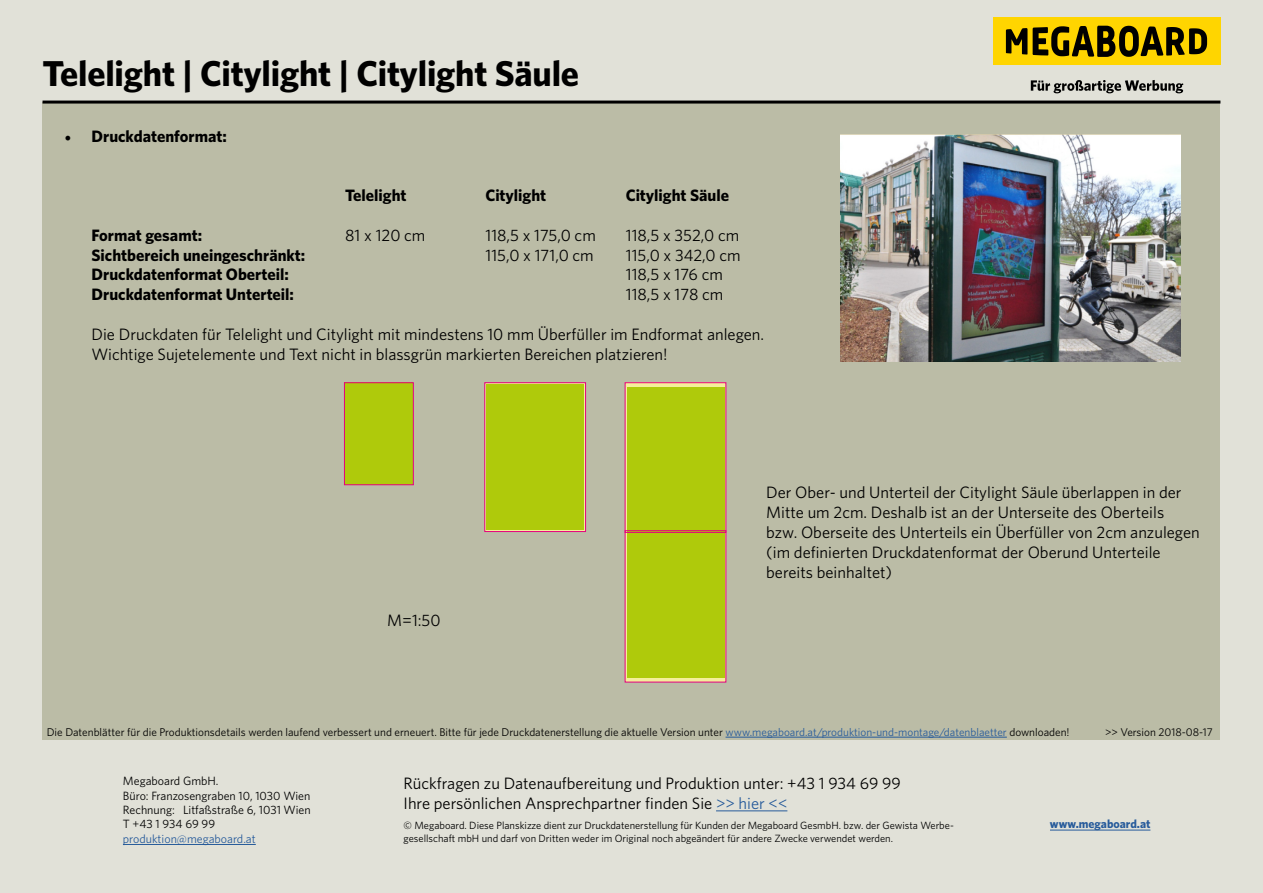
<style>
.page{position:relative;width:1263px;height:893px;background:#e1e1d8}
.page>*{position:absolute;margin:0;border:0;box-sizing:border-box;transform-origin:0 0}
.t1{font:700 36px "Whitney";letter-spacing:-.005em;color:#000}
.t2{font:16.5px/19.8px "Whitney";color:#000}
.t3{font:700 16.5px "Whitney";color:#000}
.t4{font:12px/14.4px "Whitney";color:#000}
.t5{font:12px "Whitney";color:#275b9b}
.t6{font:700 12px "Whitney";color:#275b9b}
.t7{font:11.25px "Whitney";color:#000}
.t8{font:10.5px "Whitney";color:#000}
.s1{font-family:"Minion Pro";font-weight:400;font-size:18px}
.s2{color:#275b9b}
</style>
<div class="page">
<div style="left:43px;top:102px;width:1177px;height:638px;background:#bbbca6"></div>
<hr style="left:43px;top:101px;width:1177px;height:3px;background:#000">
<svg style="left:1031px;top:80px;width:152px;height:13px"></svg>
<div style="left:993px;top:17px;width:227px;height:48px;background:#ffd500"></div>
<svg style="left:1006px;top:26px;width:201px;height:31px"></svg>
<div style="left:344px;top:383px;width:69px;height:102px;background:#afca0b"></div>
<div style="left:486px;top:384px;width:98px;height:146px;background:#afca0b"></div>
<div style="left:627px;top:387px;width:97px;height:291px;background:#afca0b"></div>
<div style="left:344px;top:382px;width:70px;height:103px;border:1px solid #e6007d"></div>
<div style="left:484px;top:382px;width:102px;height:150px;border:1px solid #e6007d"></div>
<div style="left:625px;top:382px;width:101px;height:151px;border:1px solid #e6007d"></div>
<img style="left:840px;top:135px;width:340px;height:226px">
<hr style="left:123px;top:844px;width:133px;height:1px;background:#275b9b">
<hr style="left:716px;top:811px;width:71px;height:1px;background:#275b9b">
<hr style="left:1050px;top:830px;width:100px;height:1px;background:#275b9b">
<hr style="left:725px;top:737px;width:282px;height:1px;background:#275b9b">
<h1 class="t1" style="left:43px;top:51px;width:538px">Telelight | Citylight | Citylight Säule</h1>
<p class="t3" style="left:64px;top:126px;width:164px"><span class="s1">•</span> Druckdatenformat:</p>
<p class="t3" style="left:345px;top:186px;width:63px">Telelight</p>
<p class="t3" style="left:485px;top:186px;width:62px">Citylight</p>
<p class="t3" style="left:626px;top:186px;width:105px">Citylight Säule</p>
<p class="t3" style="left:92px;top:225px;width:112px">Format gesamt:</p>
<p class="t2" style="left:345px;top:225px;width:82px">81 x 120 cm</p>
<p class="t2" style="left:485px;top:225px;width:112px">118,5 x 175,0 cm</p>
<p class="t2" style="left:626px;top:225px;width:115px">118,5 x 352,0 cm</p>
<p class="t3" style="left:92px;top:245px;width:215px">Sichtbereich uneingeschränkt:</p>
<p class="t2" style="left:485px;top:245px;width:110px">115,0 x 171,0 cm</p>
<p class="t2" style="left:626px;top:245px;width:116px">115,0 x 342,0 cm</p>
<p class="t3" style="left:92px;top:265px;width:199px">Druckdatenformat Oberteil:</p>
<p class="t2" style="left:626px;top:264px;width:99px">118,5 x 176 cm</p>
<p class="t3" style="left:92px;top:285px;width:204px">Druckdatenformat Unterteil:</p>
<p class="t2" style="left:626px;top:284px;width:99px">118,5 x 178 cm</p>
<p class="t2" style="left:92px;top:324px;width:674px">Die Druckdaten für Telelight und Citylight mit mindestens 10 mm Überfüller im Endformat anlegen.<br>Wichtige Sujetelemente und Text nicht in blassgrün markierten Bereichen platzieren!</p>
<p class="t2" style="left:387px;top:609px;width:55px">M=1:50</p>
<p class="t2" style="left:766px;top:482px;width:435px">Der Ober- und Unterteil der Citylight Säule überlappen in der Mitte um 2cm. Deshalb ist an der Unterseite des Oberteils<br>bzw. Oberseite des Unterteils ein Überfüller von 2cm anzulegen (im definierten Druckdatenformat der Oberund Unterteile bereits beinhaltet)</p>
<p class="t7" style="left:47px;top:725px;width:1024px">Die Datenblätter für die Produktionsdetails werden laufend verbessert und erneuert. Bitte für jede Druckdatenerstellung die aktuelle Version unter <span class="s2">www.megaboard.at/produktion-und-montage/datenblaetter</span> downloaden!</p>
<p class="t7" style="left:1105px;top:725px;width:109px">&gt;&gt; Version 2018-08-17</p>
<p class="t4" style="left:123px;top:774px;width:189px">Megaboard GmbH.<br>Büro: Franzosengraben 10, 1030 Wien<br>Rechnung: Litfaßstraße 6, 1031 Wien<br>T +43 1 934 69 99</p>
<p class="t5" style="left:123px;top:832px;width:134px">produktion@megaboard.at</p>
<p class="t2" style="left:404px;top:773px;width:499px">Rückfragen zu Datenaufbereitung und Produktion unter: +43 1 934 69 99<br>Ihre persönlichen Ansprechpartner finden Sie <span class="s2">&gt;&gt; hier &lt;&lt;</span></p>
<p class="t8" style="left:404px;top:819px;width:552px">© Megaboard. Diese Planskizze dient zur Druckdatenerstellung für Kunden der Megaboard GesmbH. bzw. der Gewista Werbe-</p>
<p class="t6" style="left:1050px;top:817px;width:102px">www.megaboard.at</p>
<p class="t8" style="left:404px;top:832px;width:491px">gesellschaft mbH und darf von Dritten weder im Original noch abgeändert für andere Zwecke verwendet werden.</p>
</div>
